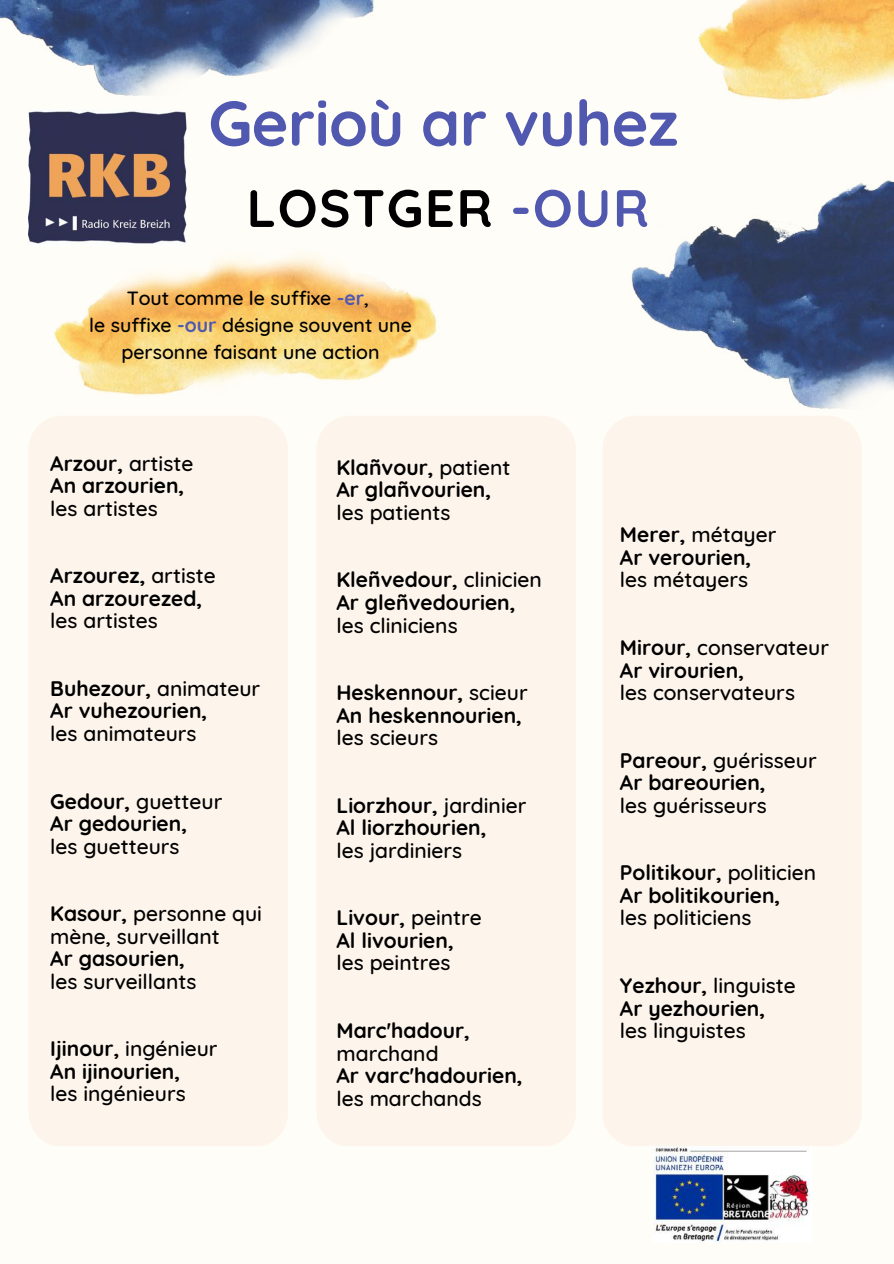
<style>
.page{position:relative;width:894px;height:1264px;background:#fff}
.page>*{position:absolute;margin:0;border:0;box-sizing:border-box;transform-origin:0 0}
.t1{font:700 63px "Quicksand";letter-spacing:-.01em;color:#5158b0}
.t2{font:700 52.5px "Quicksand";letter-spacing:.03em;color:#000}
.t3{font:700 21px/22.5px "Quicksand";color:#000}
.t4{font:500 21px/22.5px "Quicksand";color:#000}
.t5{font:500 19.5px/27px "Quicksand";color:#000;text-align:center}
.s1{color:#5158b0}
.s2{font-weight:700;color:#5158b0}
.s3{font-weight:500}
.s4{font-weight:700}
</style>
<div class="page">
<div style="left:0;top:0;width:893px;height:1263px;background:#fffdf7"></div>
<img style="left:0;top:0;width:374px;height:96px">
<img style="left:631px;top:180px;width:262px;height:229px">
<img style="left:698px;top:0;width:195px;height:101px">
<img style="left:54px;top:256px;width:383px;height:140px">
<div style="left:29px;top:416px;width:259px;height:729px;background:#fdf4eb;border-radius:33px"></div>
<div style="left:316px;top:416px;width:259px;height:729px;background:#fdf4eb;border-radius:33px"></div>
<div style="left:602px;top:416px;width:259px;height:729px;background:#fdf4eb;border-radius:33px"></div>
<img style="left:29px;top:111px;width:157px;height:133px">
<img style="left:653px;top:1146px;width:157px;height:96px">
<h1 class="t1" style="left:208px;top:83px;width:471px">Gerioù ar vuhez</h1>
<h2 class="t2" style="left:246px;top:174px;width:404px">LOSTGER <span class="s1">-OUR</span></h2>
<p class="t5" style="left:89px;top:284px;width:324px">Tout comme le suffixe <span class="s2">-er</span>,<br>le suffixe <span class="s2">-our</span> désigne souvent une personne faisant une action</p>
<p class="t3" style="left:50px;top:451px;width:144px">Arzour, <span class="s3">artiste<br></span>An arzourien,</p>
<p class="t4" style="left:50px;top:496px;width:109px">les artistes</p>
<p class="t3" style="left:50px;top:564px;width:167px">Arzourez, <span class="s3">artiste<br></span>An arzourezed,</p>
<p class="t4" style="left:50px;top:609px;width:109px">les artistes</p>
<p class="t3" style="left:50px;top:676px;width:211px">Buhezour, <span class="s3">animateur<br></span>Ar vuhezourien,</p>
<p class="t4" style="left:50px;top:721px;width:148px">les animateurs</p>
<p class="t3" style="left:50px;top:789px;width:174px">Gedour, <span class="s3">guetteur<br></span>Ar gedourien,</p>
<p class="t4" style="left:50px;top:834px;width:131px">les guetteurs</p>
<p class="t4" style="left:50px;top:902px;width:213px"><span class="s4">Kasour,</span> personne qui mène, surveillant</p>
<p class="t3" style="left:50px;top:947px;width:136px">Ar gasourien,</p>
<p class="t4" style="left:50px;top:969px;width:148px">les surveillants</p>
<p class="t3" style="left:50px;top:1037px;width:169px">Ijinour, <span class="s3">ingénieur<br></span>An ijinourien,</p>
<p class="t4" style="left:50px;top:1082px;width:137px">les ingénieurs</p>
<p class="t3" style="left:336px;top:455px;width:175px">Klañvour, <span class="s3">patient<br></span>Ar glañvourien,</p>
<p class="t4" style="left:336px;top:501px;width:116px">les patients</p>
<p class="t3" style="left:336px;top:568px;width:207px">Kleñvedour, <span class="s3">clinicien<br></span>Ar gleñvedourien,</p>
<p class="t4" style="left:336px;top:613px;width:123px">les cliniciens</p>
<p class="t3" style="left:336px;top:681px;width:192px">Heskennour, <span class="s3">scieur<br></span>An heskennourien,</p>
<p class="t4" style="left:336px;top:726px;width:103px">les scieurs</p>
<p class="t3" style="left:336px;top:793px;width:191px">Liorzhour, <span class="s3">jardinier<br></span>Al liorzhourien,</p>
<p class="t4" style="left:336px;top:838px;width:127px">les jardiniers</p>
<p class="t3" style="left:336px;top:906px;width:147px">Livour, <span class="s3">peintre<br></span>Al livourien,</p>
<p class="t4" style="left:336px;top:951px;width:115px">les peintres</p>
<p class="t3" style="left:336px;top:1018px;width:135px">Marc'hadour,</p>
<p class="t4" style="left:336px;top:1041px;width:103px">marchand</p>
<p class="t3" style="left:336px;top:1063px;width:187px">Ar varc'hadourien,</p>
<p class="t4" style="left:336px;top:1086px;width:147px">les marchands</p>
<p class="t3" style="left:619px;top:523px;width:158px">Merer, <span class="s3">métayer<br></span>Ar verourien,</p>
<p class="t4" style="left:619px;top:568px;width:130px">les métayers</p>
<p class="t3" style="left:619px;top:636px;width:211px">Mirour, <span class="s3">conservateur<br></span>Ar virourien,</p>
<p class="t4" style="left:619px;top:681px;width:176px">les conservateurs</p>
<p class="t3" style="left:619px;top:748px;width:198px">Pareour, <span class="s3">guérisseur<br></span>Ar bareourien,</p>
<p class="t4" style="left:619px;top:793px;width:148px">les guérisseurs</p>
<p class="t3" style="left:619px;top:861px;width:198px">Politikour, <span class="s3">politicien<br></span>Ar bolitikourien,</p>
<p class="t4" style="left:619px;top:906px;width:133px">les politiciens</p>
<p class="t3" style="left:619px;top:973px;width:177px">Yezhour, <span class="s3">linguiste<br></span>Ar yezhourien,</p>
<p class="t4" style="left:619px;top:1018px;width:127px">les linguistes</p>
</div>
